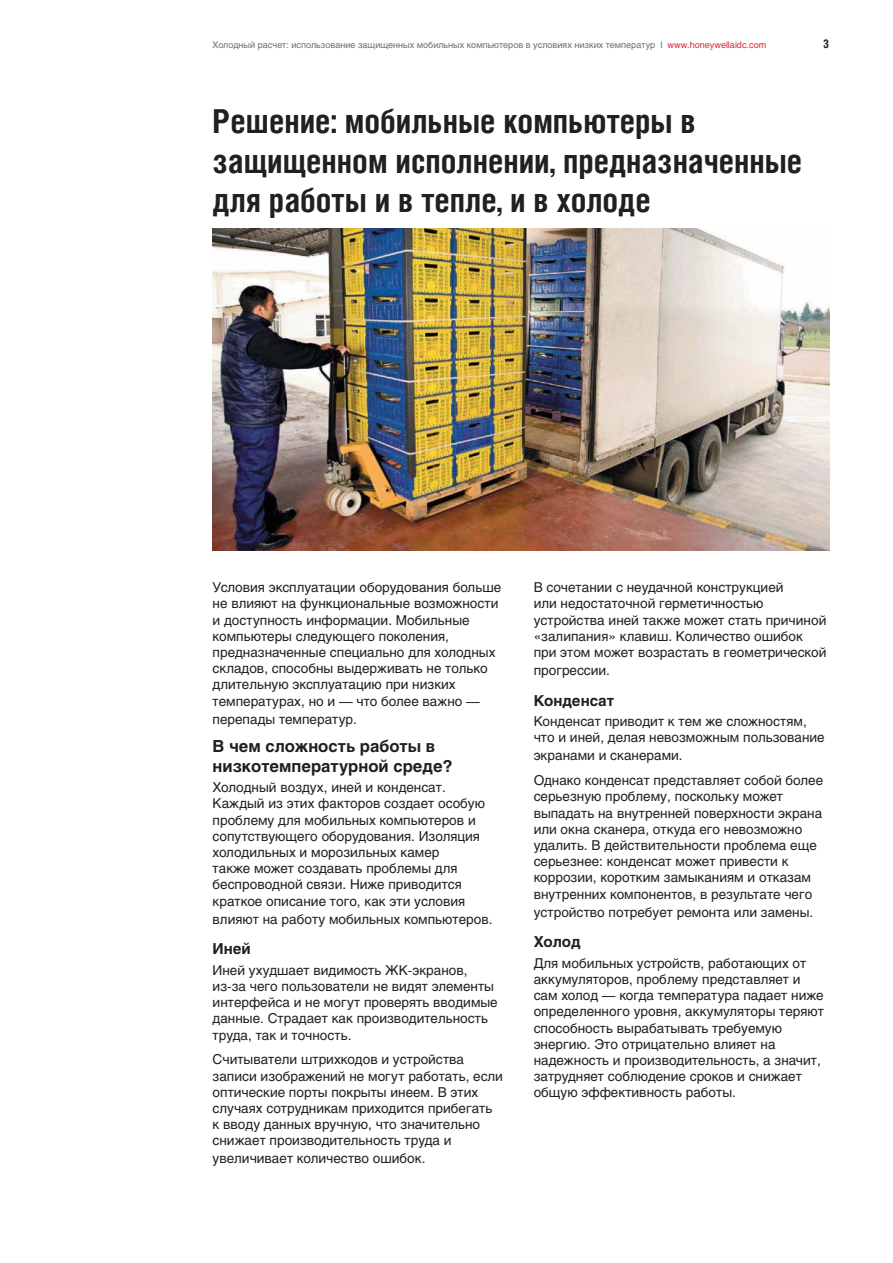
<style>
.page{position:relative;width:893px;height:1263px;background:#fff}
.page>*{position:absolute;margin:0;border:0;box-sizing:border-box;transform-origin:0 0}
.t1{font:700 33px/39.6px "Helios Cond";color:#231f20}
.t2{font:700 16.5px/19.8px "Helios";color:#231f20}
.t3{font:700 15px "Helios";color:#231f20}
.t4{font:13.5px/16.2px "Helios";color:#231f20}
.t5{font:700 12px "Helios Cond";color:#231f20}
.t6{font:9px "Helios";color:#6d6e70}
.s1{color:#e02736}
</style>
<div class="page">
<img style="left:213px;top:228px;width:616px;height:322px">
<p class="t6" style="left:213px;top:41px;width:555px">Холодный расчет: использование защищенных мобильных компьютеров в условиях низких температур I <span class="s1">www.honeywellaidc.com</span></p>
<p class="t5" style="left:823px;top:39px;width:8px">3</p>
<h1 class="t1" style="left:213px;top:105px;width:591px">Решение: мобильные компьютеры в защищенном исполнении, предназначенные для работы и в тепле, и в холоде</h1>
<p class="t4" style="left:213px;top:581px;width:290px">Условия эксплуатации оборудования больше не влияют на функциональные возможности и доступность информации. Мобильные компьютеры следующего поколения, предназначенные специально для холодных складов, способны выдерживать не только длительную эксплуатацию при низких температурах, но и — что более важно —</p>
<p class="t4" style="left:213px;top:712px;width:146px">перепады температур.</p>
<p class="t2" style="left:213px;top:738px;width:242px">В чем сложность работы в низкотемпературной среде?</p>
<p class="t4" style="left:213px;top:781px;width:274px">Холодный воздух, иней и конденсат.<br>Каждый из этих факторов создает особую проблему для мобильных компьютеров и сопутствующего оборудования. Изоляция холодильных и морозильных камер<br>также может создавать проблемы для беспроводной связи. Ниже приводится краткое описание того, как эти условия</p>
<p class="t4" style="left:213px;top:912px;width:281px">влияют на работу мобильных компьютеров.</p>
<p class="t3" style="left:213px;top:943px;width:40px">Иней</p>
<p class="t4" style="left:213px;top:963px;width:287px">Иней ухудшает видимость ЖК-экранов, из-за чего пользователи не видят элементы интерфейса и не могут проверять вводимые данные. Страдает как производительность труда, так и точность.</p>
<p class="t4" style="left:213px;top:1053px;width:292px">Считыватели штрихкодов и устройства записи изображений не могут работать, если оптические порты покрыты инеем. В этих случаях сотрудникам приходится прибегать<br>к вводу данных вручную, что значительно снижает производительность труда и</p>
<p class="t4" style="left:213px;top:1152px;width:214px">увеличивает количество ошибок.</p>
<p class="t4" style="left:534px;top:581px;width:294px">В сочетании с неудачной конструкцией<br>или недостаточной герметичностью устройства иней также может стать причиной «залипания» клавиш. Количество ошибок при этом может возрастать в геометрической</p>
<p class="t4" style="left:534px;top:663px;width:78px">прогрессии.</p>
<p class="t3" style="left:534px;top:695px;width:82px">Конденсат</p>
<p class="t4" style="left:534px;top:715px;width:292px">Конденсат приводит к тем же сложностям, что и иней, делая невозможным пользование</p>
<p class="t4" style="left:534px;top:745px;width:291px;line-height:24.8px">экранами и сканерами.<br>Однако конденсат представляет собой более</p>
<p class="t4" style="left:534px;top:790px;width:290px">серьезную проблему, поскольку может выпадать на внутренней поверхности экрана или окна сканера, откуда его невозможно удалить. В действительности проблема еще серьезнее: конденсат может привести к коррозии, коротким замыканиям и отказам внутренних компонентов, в результате чего</p>
<p class="t4" style="left:534px;top:905px;width:281px">устройство потребует ремонта или замены.</p>
<p class="t3" style="left:534px;top:936px;width:49px">Холод</p>
<p class="t4" style="left:534px;top:956px;width:292px">Для мобильных устройств, работающих от аккумуляторов, проблему представляет и сам холод — когда температура падает ниже определенного уровня, аккумуляторы теряют способность вырабатывать требуемую энергию. Это отрицательно влияет на надежность и производительность, а значит, затрудняет соблюдение сроков и снижает общую эффективность работы.</p>
</div>
